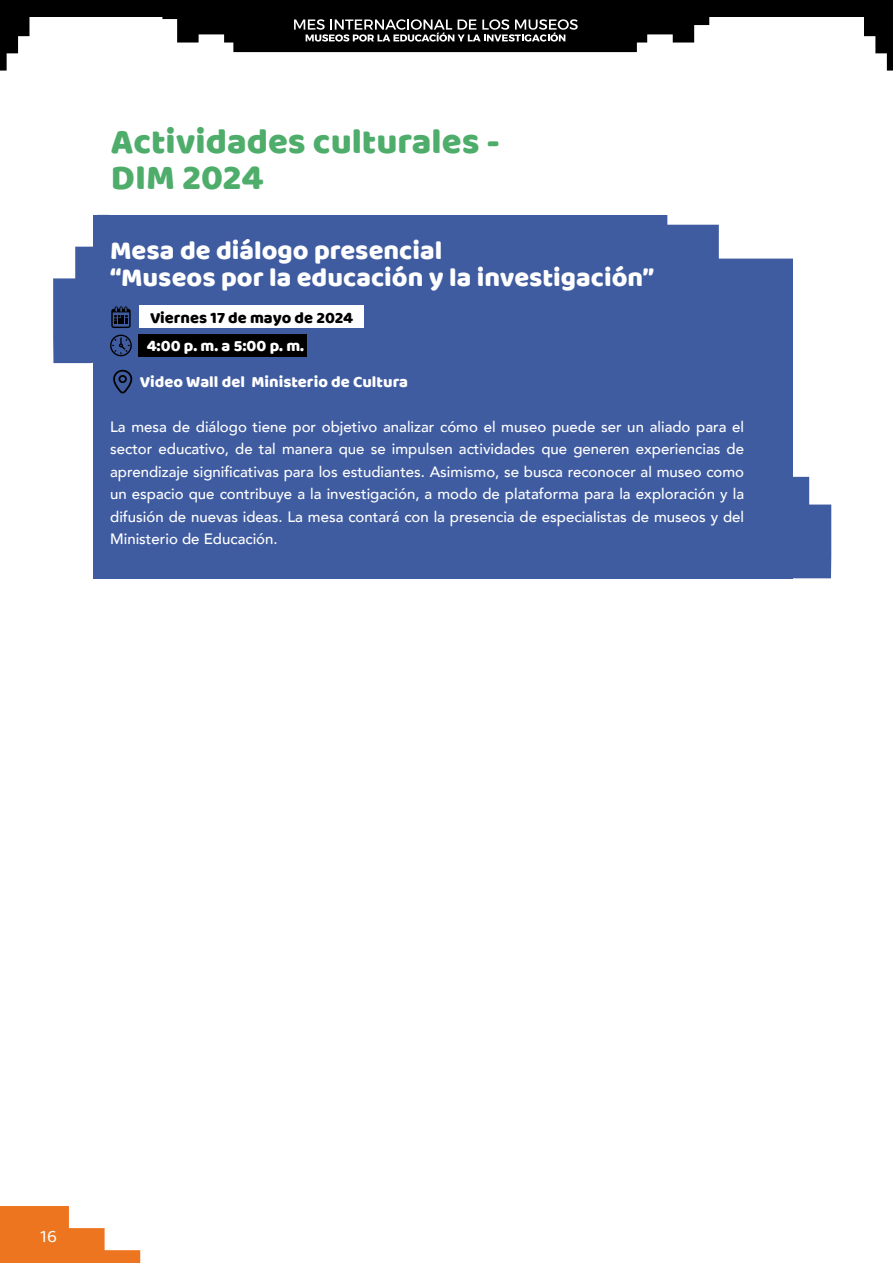
<style>
.page{position:relative;width:893px;height:1263px;background:#fff}
.page>*{position:absolute;margin:0;border:0;box-sizing:border-box;transform-origin:0 0}
.t1{font:36.3px/36.3px "Baloo";color:#4fad6b}
.t2{font:27px/27px "Baloo";color:#fff}
.t3{font:18px "Baloo 2";color:#fff}
.t4{font:16.35px "Baloo";color:#fff}
.t5{font:16.35px "Baloo";color:#000}
.t6{font:500 15px/22.5px "Avenir";color:#fff;text-align:justify}
</style>
<div class="page">
<svg style="left:0;top:1206px;width:140px;height:57px"></svg>
<svg style="left:162px;top:17px;width:547px;height:35px"></svg>
<div style="left:0;top:0;width:893px;height:17px;background:#000"></div>
<svg style="left:0;top:17px;width:29px;height:54px"></svg>
<svg style="left:864px;top:17px;width:28px;height:54px"></svg>
<div style="left:93px;top:215px;width:699px;height:363px;background:#405ca1"></div>
<svg style="left:792px;top:449px;width:39px;height:129px"></svg>
<div style="left:139px;top:306px;width:224px;height:22px;background:#fff"></div>
<div style="left:139px;top:334px;width:168px;height:22px;background:#000"></div>
<svg style="left:53px;top:246px;width:79px;height:148px"></svg>
<svg style="left:667px;top:215px;width:126px;height:44px"></svg>
<hr style="left:892px;top:0;width:1px;height:1263px;background:#000">
<h1 class="t1" style="left:111px;top:122px;width:390px">Actividades culturales -<br>DIM 2024</h1>
<h2 class="t2" style="left:110px;top:237px;width:546px">Mesa de diálogo presencial<br>“Museos por la educación y la investigación”</h2>
<p class="t5" style="left:150px;top:308px;width:205px">Viernes 17 de mayo de 2024</p>
<p class="t4" style="left:147px;top:336px;width:159px">4:00 p. m. a 5:00 p. m.</p>
<p class="t4" style="left:140px;top:371px;width:270px">Video Wall del Ministerio de Cultura</p>
<p class="t6" style="left:110px;top:414px;width:636px">La mesa de diálogo tiene por objetivo analizar cómo el museo puede ser un aliado para el sector educativo, de tal manera que se impulsen actividades que generen experiencias de aprendizaje significativas para los estudiantes. Asimismo, se busca reconocer al museo como un espacio que contribuye a la investigación, a modo de plataforma para la exploración y la difusión de nuevas ideas. La mesa contará con la presencia de especialistas de museos y del Ministerio de Educación.</p>
<p class="t3" style="left:41px;top:1224px;width:18px">16</p>
</div>
